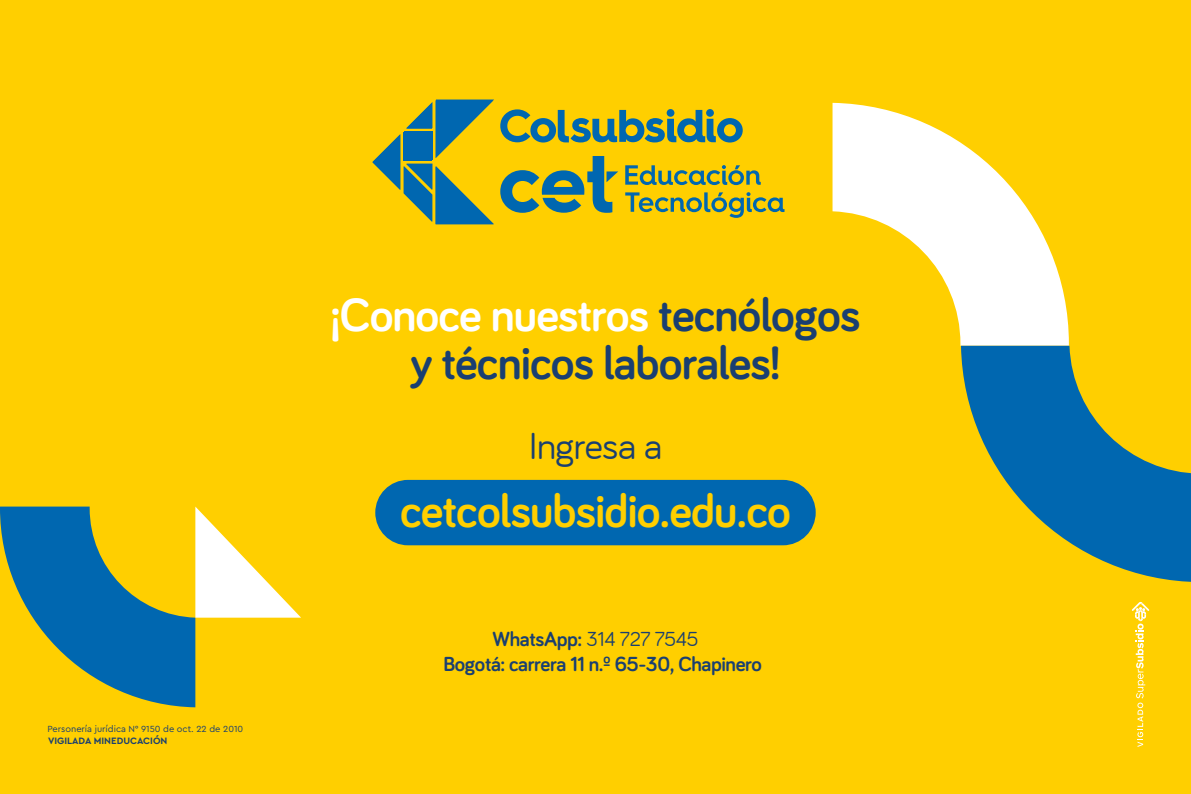
<style>
.page{position:relative;width:1191px;height:794px;background:#ffcf00}
.page>*{position:absolute;margin:0;border:0;box-sizing:border-box;transform-origin:0 0}
.t1{font:700 48px/48px "Bariol";letter-spacing:-.02em;color:#1a3f71;text-align:center}
.t2{font:700 48px "Bariol";letter-spacing:-.02em;color:#ffcf00}
.t3{font:39px "Bariol";letter-spacing:-.02em;color:#1a3f71}
.t4{font:700 21px/25px "Bariol";letter-spacing:-.02em;color:#1a3f71}
.t5{font:700 9.7px "Cera Pro";color:#1a3f71}
.t6{font:9.3px "Cera Pro";color:#1a3f71}
.s1{color:#fff}
.s2{font-weight:400}
</style>
<div class="page">
<svg style="left:1131px;top:602px;width:18px;height:145px"></svg>
<div style="left:375px;top:480px;width:440px;height:65px;background:#0067b0;border-radius:33px"></div>
<svg style="left:0;top:506px;width:195px;height:201px;fill:#0067b0"></svg>
<svg style="left:832px;top:103px;width:236px;height:243px;fill:#fff"></svg>
<svg style="left:961px;top:346px;width:230px;height:236px;fill:#0067b0"></svg>
<svg style="left:195px;top:506px;width:106px;height:111px"></svg>
<svg style="left:500px;top:109px;width:242px;height:33px"></svg>
<svg style="left:500px;top:156px;width:118px;height:57px"></svg>
<svg style="left:372px;top:99px;width:122px;height:125px"></svg>
<svg style="left:625px;top:165px;width:135px;height:20px"></svg>
<svg style="left:625px;top:192px;width:159px;height:26px"></svg>
<p class="t6" style="left:47px;top:722px;width:197px">Personería jurídica N° 9150 de oct. 22 de 2010</p>
<p class="t5" style="left:48px;top:734px;width:121px">VIGILADA MINEDUCACIÓN</p>
<h1 class="t1" style="left:330px;top:289px;width:531px"><span class="s1">¡Conoce nuestros</span> tecnólogos y técnicos laborales!</h1>
<h2 class="t3" style="left:529px;top:423px;width:135px">Ingresa a</h2>
<h1 class="t2" style="left:400px;top:478px;width:392px">cetcolsubsidio.edu.co</h1>
<p class="t4" style="left:443px;top:625px;width:320px;text-indent:49px">WhatsApp: <span class="s2">314 727 7545<br></span>Bogotá: carrera 11 n.º 65-30, Chapinero</p>
</div>
